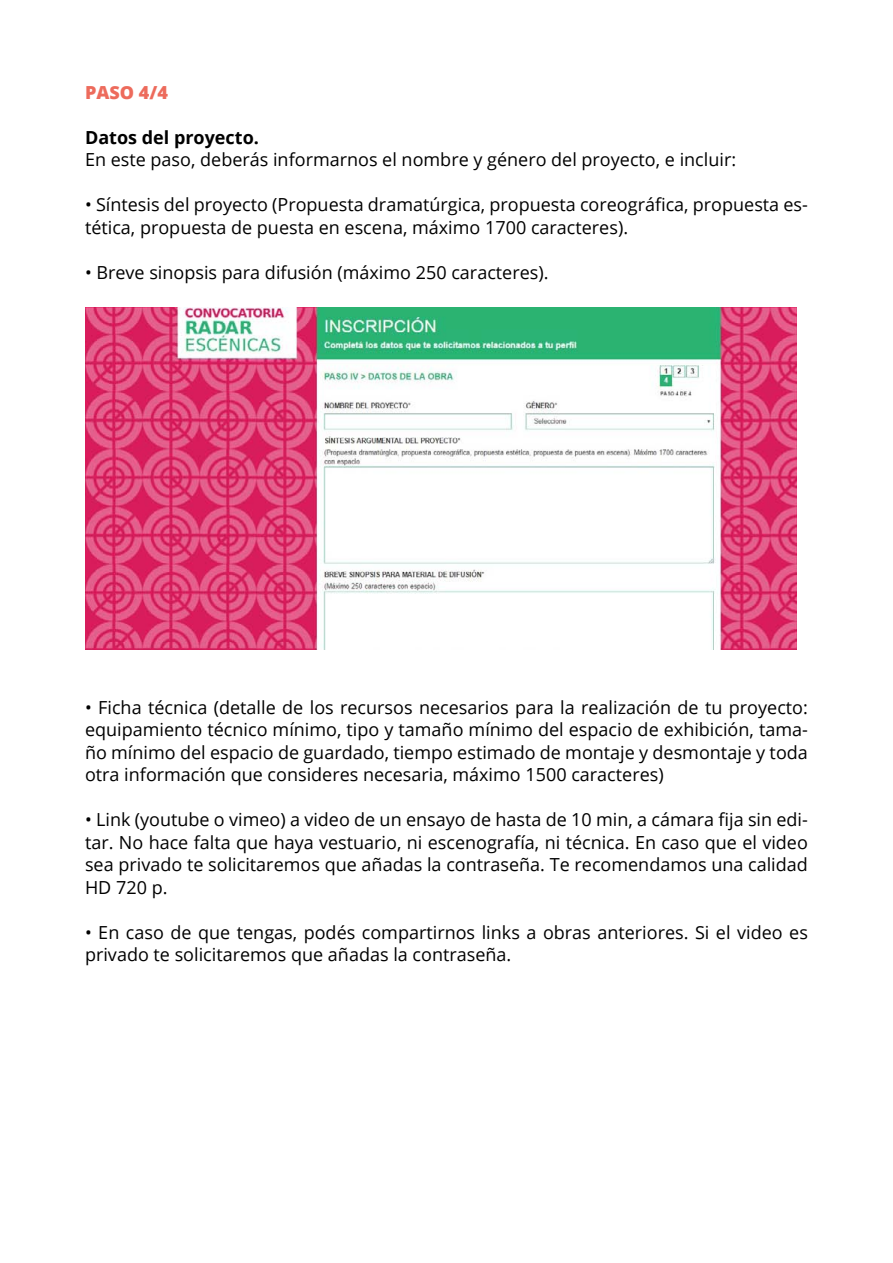
<style>
.page{position:relative;width:893px;height:1263px;background:#fff}
.page>*{position:absolute;margin:0;border:0;box-sizing:border-box;transform-origin:0 0}
.t1{font:18px/22.5px "Open Sans";color:#000}
.t2{font:700 18px "Open Sans";color:#000}
.t3{font:800 18px "Open Sans";color:#ed6b5c}
</style>
<div class="page">
<img style="left:85px;top:308px;width:711px;height:341px">
<p class="t3" style="left:85px;top:79px;width:84px">PASO 4/4</p>
<p class="t2" style="left:85px;top:125px;width:175px">Datos del proyecto.</p>
<p class="t1" style="left:85px;top:148px;width:653px">En este paso, deberás informarnos el nombre y género del proyecto, e incluir:</p>
<p class="t1" style="left:85px;top:193px;width:724px">• Síntesis del proyecto (Propuesta dramatúrgica, propuesta coreográfica, propuesta es&shy;tética, propuesta de puesta en escena, máximo 1700 caracteres).</p>
<p class="t1" style="left:85px;top:261px;width:465px">• Breve sinopsis para difusión (máximo 250 caracteres).</p>
<p class="t1" style="left:85px;top:695px;width:724px;text-align:justify">• Ficha técnica (detalle de los recursos necesarios para la realización de tu proyecto: equipamiento técnico mínimo, tipo y tamaño mínimo del espacio de exhibición, tama&shy;ño mínimo del espacio de guardado, tiempo estimado de montaje y desmontaje y toda otra información que consideres necesaria, máximo 1500 caracteres)</p>
<p class="t1" style="left:85px;top:808px;width:724px;text-align:justify">• Link (youtube o vimeo) a video de un ensayo de hasta de 10 min, a cámara fija sin edi&shy;tar. No hace falta que haya vestuario, ni escenografía, ni técnica. En caso que el video sea privado te solicitaremos que añadas la contraseña. Te recomendamos una calidad HD 720 p.</p>
<p class="t1" style="left:85px;top:920px;width:724px">• En caso de que tengas, podés compartirnos links a obras anteriores. Si el video es privado te solicitaremos que añadas la contraseña.</p>
</div>
